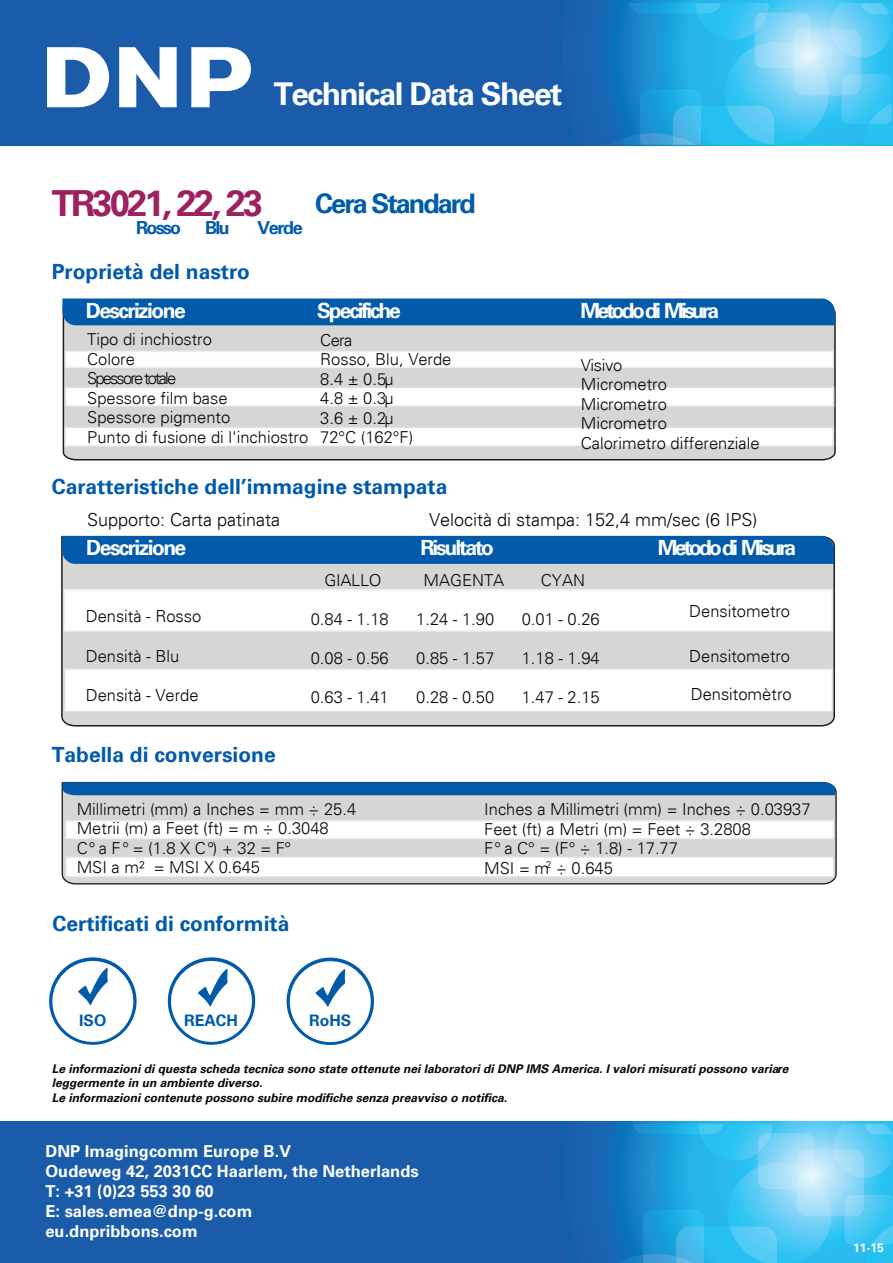
<style>
.page{position:relative;width:893px;height:1263px;background:#fff}
.page>*{position:absolute;margin:0;border:0;box-sizing:border-box;transform-origin:0 0}
.t1{font:700 36px "Univers";letter-spacing:-.075em;color:#9d2061}
.t2{font:700 31.5px "Univers";letter-spacing:-.045em;color:#fff}
.t3{font:700 27px "Univers";letter-spacing:-.075em;color:#015aaa}
.t4{font:700 21px "Univers";color:#015aaa}
.t5{font:700 21px "Univers";letter-spacing:-.135em;color:#fff}
.t6{font:700 21px "Univers";letter-spacing:-.075em;color:#fff}
.t7{font:700 21px "Univers";letter-spacing:-.1em;color:#fff}
.t8{font:300 18px "Univers";color:#060706}
.t9{font:700 18px "Univers";letter-spacing:-.1em;color:#015aaa}
.t10{font:300 16.65px "Univers";color:#060706}
.t11{font:300 16.5px/19.5px "Univers";color:#060706}
.t12{font:700 16.5px/19.8px "Univers";color:#fff}
.t13{font:700 15.9px "Univers";color:#015aaa}
.t14{font:italic 700 12px/14.4px "Univers";color:#060706}
.t15{font:700 12px "Univers";color:#fff}
.t16{font:300 10.5px "Univers";color:#fff}
</style>
<div class="page">
<div style="left:0;top:0;width:893px;height:145px;background:#1a5caa"></div>
<svg style="left:609px;top:3px;width:284px;height:142px;background:#47bae9"></svg>
<svg style="left:47px;top:47px;width:62px;height:60px"></svg>
<svg style="left:119px;top:47px;width:58px;height:60px"></svg>
<svg style="left:191px;top:47px;width:60px;height:60px"></svg>
<div style="left:0;top:1121px;width:893px;height:142px;background:#1a5caa"></div>
<svg style="left:617px;top:1124px;width:276px;height:139px;background:#49bbea"></svg>
<div style="left:62px;top:787px;width:775px;height:97px;background:#d6d6d5"></div>
<div style="left:63px;top:310px;width:773px;height:150px;background:#d6d6d5"></div>
<svg style="left:62px;top:298px;width:773px;height:31px;background:#1e6bb0"></svg>
<svg style="left:65px;top:351px;width:769px;height:17px"></svg>
<svg style="left:64px;top:427px;width:770px;height:20px"></svg>
<svg style="left:65px;top:387px;width:769px;height:20px"></svg>
<svg style="left:62px;top:782px;width:773px;height:13px;background:#0259a8"></svg>
<svg style="left:65px;top:820px;width:769px;height:19px"></svg>
<svg style="left:65px;top:856px;width:769px;height:22px"></svg>
<div style="left:61px;top:536px;width:774px;height:190px;background:#d6d6d5"></div>
<svg style="left:62px;top:536px;width:772px;height:31px;background:#1666ae"></svg>
<svg style="left:64px;top:668px;width:769px;height:44px"></svg>
<svg style="left:63px;top:589px;width:770px;height:43px"></svg>
<svg style="left:49px;top:957px;width:88px;height:88px"></svg>
<svg style="left:168px;top:957px;width:87px;height:88px"></svg>
<svg style="left:287px;top:957px;width:87px;height:88px"></svg>
<h2 class="t2" style="left:274px;top:76px;width:290px">Technical Data Sheet</h2>
<h1 class="t1" style="left:52px;top:181px;width:213px">TR3021, 22, 23</h1>
<h3 class="t3" style="left:315px;top:188px;width:162px">Cera Standard</h3>
<p class="t9" style="left:136px;top:217px;width:46px">Rosso</p>
<p class="t9" style="left:205px;top:217px;width:26px">Blu</p>
<p class="t9" style="left:257px;top:217px;width:47px">Verde</p>
<p class="t4" style="left:52px;top:259px;width:200px">Proprietà del nastro</p>
<p class="t6" style="left:86px;top:298px;width:101px">Descrizione</p>
<p class="t7" style="left:317px;top:298px;width:85px">Specifiche</p>
<p class="t5" style="left:581px;top:298px;width:140px">Metododi Misura</p>
<p class="t11" style="left:581px;top:355px;width:180px">Visivo<br>Micrometro<br>Micrometro<br>Micrometro<br>Calorimetro differenziale</p>
<p class="t4" style="left:52px;top:474px;width:397px">Caratteristiche dell’immagine stampata</p>
<p class="t8" style="left:87px;top:509px;width:195px">Supporto: Carta patinata</p>
<p class="t8" style="left:429px;top:509px;width:330px">Velocità di stampa: 152,4 mm/sec (6 IPS)</p>
<p class="t11" style="left:87px;top:329px;width:222px">Tipo di inchiostro<br>Colore<br>Spessore totale<br>Spessore film base<br>Spessore pigmento<br>Punto di fusione di l'inchiostro</p>
<p class="t11" style="left:320px;top:330px;width:133px">Cera<br>Rosso, Blu, Verde<br>8.4 ± 0.5µ<br>4.8 ± 0.3µ<br>3.6 ± 0.2µ<br>72°C (162°F)</p>
<p class="t6" style="left:86px;top:536px;width:101px">Descrizione</p>
<p class="t7" style="left:421px;top:536px;width:75px">Risultato</p>
<p class="t5" style="left:658px;top:536px;width:140px">Metododi Misura</p>
<p class="t10" style="left:86px;top:606px;width:117px">Densità - Rosso</p>
<p class="t10" style="left:86px;top:646px;width:95px">Densità - Blu</p>
<p class="t10" style="left:86px;top:685px;width:114px">Densità - Verde</p>
<p class="t4" style="left:52px;top:742px;width:226px">Tabella di conversione</p>
<p class="t11" style="left:324px;top:570px;width:59px">GIALLO</p>
<p class="t11" style="left:424px;top:570px;width:82px">MAGENTA</p>
<p class="t11" style="left:541px;top:570px;width:46px">CYAN</p>
<p class="t11" style="left:311px;top:609px;width:79px">0.84 - 1.18</p>
<p class="t11" style="left:416px;top:609px;width:79px">1.24 - 1.90</p>
<p class="t11" style="left:522px;top:609px;width:79px">0.01 - 0.26</p>
<p class="t11" style="left:311px;top:648px;width:79px">0.08 - 0.56</p>
<p class="t11" style="left:416px;top:648px;width:79px">0.85 - 1.57</p>
<p class="t11" style="left:522px;top:648px;width:79px">1.18 - 1.94</p>
<p class="t11" style="left:311px;top:687px;width:79px">0.63 - 1.41</p>
<p class="t11" style="left:416px;top:687px;width:79px">0.28 - 0.50</p>
<p class="t11" style="left:522px;top:687px;width:79px">1.47 - 2.15</p>
<p class="t10" style="left:689px;top:602px;width:102px">Densitometro</p>
<p class="t10" style="left:689px;top:646px;width:102px">Densitometro</p>
<p class="t10" style="left:691px;top:684px;width:102px">Densitomètro</p>
<p class="t11" style="left:77px;top:799px;width:281px">Millimetri (mm) a Inches = mm ÷ 25.4<br>Metrii (m) a Feet (ft) = m ÷ 0.3048<br>C° a F° = (1.8 X C°) + 32 = F°<br>MSI a m² = MSI X 0.645</p>
<p class="t4" style="left:52px;top:911px;width:238px">Certificati di conformità</p>
<p class="t13" style="left:79px;top:1011px;width:29px">ISO</p>
<p class="t13" style="left:184px;top:1011px;width:55px">REACH</p>
<p class="t13" style="left:309px;top:1011px;width:44px">RoHS</p>
<p class="t11" style="left:484px;top:799px;width:328px">Inches a Millimetri (mm) = Inches ÷ 0.03937<br>Feet (ft) a Metri (m) = Feet ÷ 3.2808<br>F° a C° = (F° ÷ 1.8) - 17.77<br>MSI = m<sup>2</sup> ÷ 0.645</p>
<p class="t14" style="left:52px;top:1062px;width:738px">Le informazioni di questa scheda tecnica sono state ottenute nei laboratori di DNP IMS America. I valori misurati possono variare leggermente in un ambiente diverso.<br>Le informazioni contenute possono subire modifiche senza preavviso o notifica.</p>
<p class="t12" style="left:38px;top:1141px;width:35px">DNP</p>
<p class="t12" style="left:271px;top:1141px;width:16px">V.</p>
<p class="t12" style="left:45px;top:1142px;width:375px">DNP Imagingcomm Europe B.V<br>Oudeweg 42, 2031CC Haarlem, the Netherlands<br>T: +31 (0)23 553 30 60<br>E: sales.emea@dnp-g.com<br>eu.dnpribbons.com</p>
<p class="t16" style="left:852px;top:1235px;width:28px">11-15</p>
<p class="t15" style="left:853px;top:1241px;width:32px">11-15</p>
</div>
